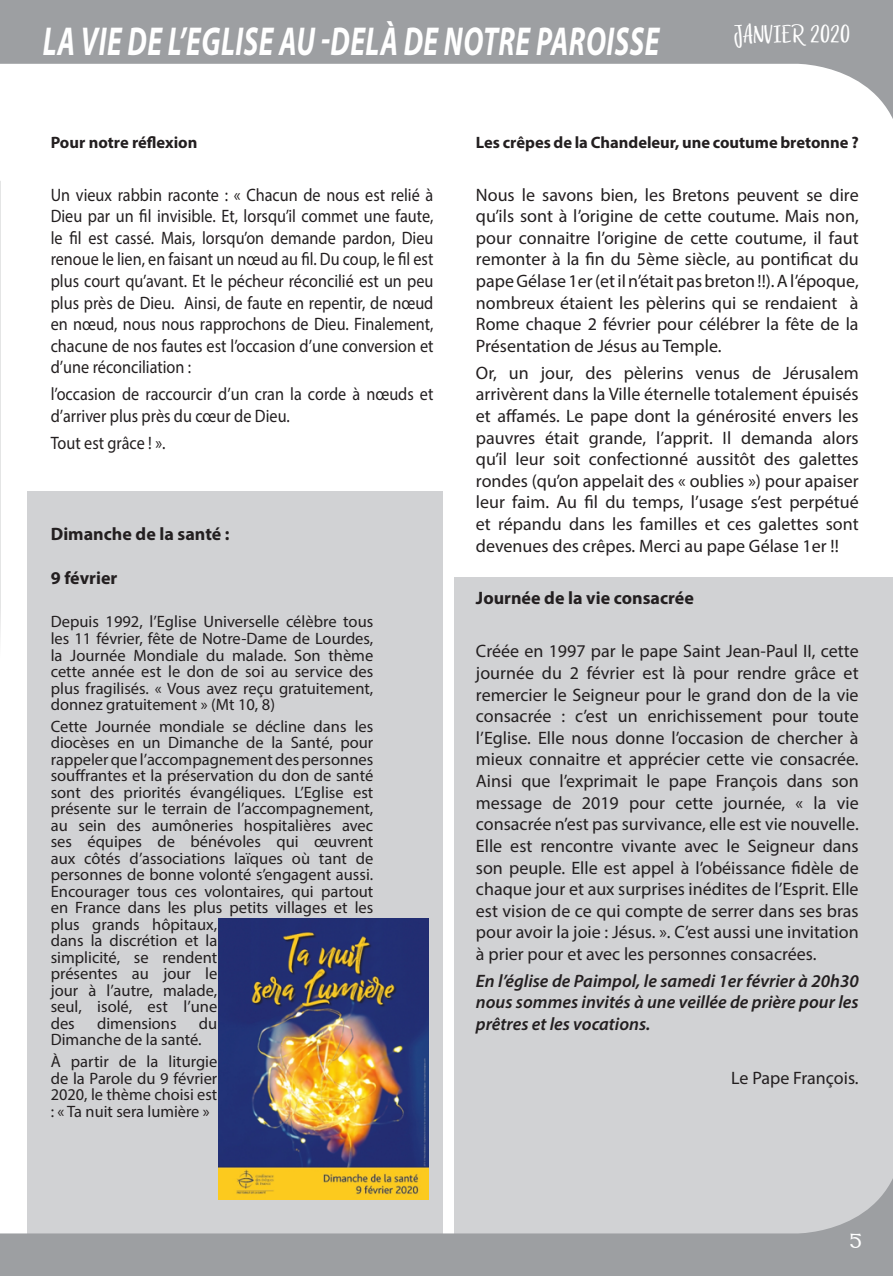
<style>
.page{position:relative;width:893px;height:1276px;background:#fff}
.page>*{position:absolute;margin:0;border:0;box-sizing:border-box;transform-origin:0 0}
.t1{font:italic 700 40.5px "Myriad Pro";letter-spacing:.02em;color:#fff;scale:.7 1}
.t2{font:27px "Eufoniem One";color:#fff}
.t3{font:18px/21.6px "Myriad Pro";color:#231f20;text-align:justify}
.t4{font:18px/21.6px "Myriad Pro";color:#231f20;text-align:justify;scale:.9 1}
.t5{font:italic 600 18px/21.6px "Myriad Pro";color:#231f20;text-align:justify}
.t6{font:700 18px "Myriad Pro";color:#231f20}
.t7{font:18px "Celtic Hand";color:#fff}
.t8{font:16.5px/16.5px "Myriad Pro";color:#231f20;text-align:justify}
.t9{font:700 16.5px "Myriad Pro";color:#231f20}
</style>
<div class="page">
<div style="left:27px;top:492px;width:416px;height:784px;background:#d1d2d4"></div>
<div style="left:455px;top:577px;width:438px;height:699px;background:#d1d2d4"></div>
<svg style="left:0;top:1148px;width:893px;height:128px"></svg>
<svg style="left:0;top:0;width:893px;height:119px;fill:#9d9fa2"></svg>
<svg style="left:0;top:181px;width:1px;height:457px"></svg>
<img style="left:218px;top:919px;width:211px;height:280px">
<h1 class="t1" style="left:43px;top:15px;width:883px">LA VIE DE L’EGLISE AU -DELÀ DE NOTRE PAROISSE</h1>
<h2 class="t2" style="left:734px;top:20px;width:118px">JANVIER 2020</h2>
<p class="t9" style="left:51px;top:132px;width:148px">Pour notre réflexion</p>
<p class="t4" style="left:51px;top:183px;width:427px">Un vieux rabbin raconte : « Chacun de nous est relié à Dieu par un fil invisible. Et, lorsqu’il commet une faute, le fil est cassé. Mais, lorsqu’on demande pardon, Dieu renoue le lien, en faisant un nœud au fil. Du coup, le fil est plus court qu’avant. Et le pécheur réconcilié est un peu plus près de Dieu. Ainsi, de faute en repentir, de nœud en nœud, nous nous rapprochons de Dieu. Finalement, chacune de nos fautes est l’occasion d’une conversion et d’une réconciliation :</p>
<p class="t4" style="left:51px;top:383px;width:427px">l’occasion de raccourcir d’un cran la corde à nœuds et d’arriver plus près du cœur de Dieu.</p>
<p class="t4" style="left:51px;top:432px;width:129px">Tout est grâce ! ».</p>
<p class="t6" style="left:51px;top:522px;width:180px">Dimanche de la santé :</p>
<p class="t6" style="left:51px;top:566px;width:68px">9 février</p>
<p class="t8" style="left:51px;top:613px;width:324px">Depuis 1992, l’Eglise Universelle célèbre tous les 11 février, fête de Notre-Dame de Lourdes, la Journée Mondiale du malade. Son thème cette année est le don de soi au service des plus fragilisés. « Vous avez reçu gratuitement, donnez gratuitement » (Mt 10, 8)</p>
<p class="t8" style="left:51px;top:718px;width:324px;text-align:left">Cette Journée mondiale se décline dans les diocèses en un Dimanche de la Santé, pour rappeler que l’accompagnement des personnes souffrantes et la préservation du don de santé sont des priorités évangéliques. L’Eglise est présente sur le terrain de l’accompagnement, au sein des aumôneries hospitalières avec ses équipes de bénévoles qui œuvrent aux côtés d’associations laïques où tant de personnes de bonne volonté s’engagent aussi.<br>Encourager tous ces volontaires, qui partout en France dans les plus petits villages et les plus grands hôpitaux,<br>dans la discrétion et la<br>simplicité, se rendent<br>présentes au jour le<br>jour à l’autre, malade,<br>seul, isolé, est l’une<br>des</p>
<p class="t8" style="left:51px;top:1015px;width:168px;text-indent:148px">du<br>Dimanche de la santé.</p>
<p class="t8" style="left:51px;top:1053px;width:168px">À partir de la liturgie de la Parole du 9 février 2020, le thème choisi est : « Ta nuit sera lumière »</p>
<p class="t8" style="left:97px;top:1015px;width:81px">dimensions</p>
<p class="t9" style="left:476px;top:132px;width:384px">Les crêpes de la Chandeleur, une coutume bretonne ?</p>
<p class="t3" style="left:476px;top:183px;width:384px">Nous le savons bien, les Bretons peuvent se dire qu’ils sont à l’origine de cette coutume. Mais non, pour connaitre l’origine de cette coutume, il faut remonter à la fin du 5ème siècle, au pontificat du pape Gélase 1er (et il n’était pas breton !!). A l’époque, nombreux étaient les pèlerins qui se rendaient à Rome chaque 2 février pour célébrer la fête de la Présentation de Jésus au Temple.</p>
<p class="t3" style="left:476px;top:361px;width:384px">Or, un jour, des pèlerins venus de Jérusalem arrivèrent dans la Ville éternelle totalement épuisés et affamés. Le pape dont la générosité envers les pauvres était grande, l’apprit. Il demanda alors qu’il leur soit confectionné aussitôt des galettes rondes (qu’on appelait des « oublies ») pour apaiser leur faim. Au fil du temps, l’usage s’est perpétué et répandu dans les familles et ces galettes sont devenues des crêpes. Merci au pape Gélase 1er !!</p>
<p class="t6" style="left:476px;top:586px;width:219px">Journée de la vie consacrée</p>
<p class="t3" style="left:476px;top:640px;width:384px">Créée en 1997 par le pape Saint Jean-Paul II, cette journée du 2 février est là pour rendre grâce et remercier le Seigneur pour le grand don de la vie consacrée : c’est un enrichissement pour toute l’Eglise. Elle nous donne l’occasion de chercher à mieux connaitre et apprécier cette vie consacrée.<br>Ainsi que l’exprimait le pape François dans son message de 2019 pour cette journée, « la vie consacrée n’est pas survivance, elle est vie nouvelle.<br>Elle est rencontre vivante avec le Seigneur dans son peuple. Elle est appel à l’obéissance fidèle de chaque jour et aux surprises inédites de l’Esprit. Elle est vision de ce qui compte de serrer dans ses bras pour avoir la joie : Jésus. ». C’est aussi une invitation à prier pour et avec les personnes consacrées.</p>
<p class="t5" style="left:476px;top:969px;width:384px">En l’église de Paimpol, le samedi 1er février à 20h30 nous sommes invités à une veillée de prière pour les prêtres et les vocations.</p>
<p class="t3" style="left:731px;top:1066px;width:129px">Le Pape François.</p>
<p class="t7" style="left:850px;top:1233px;width:13px">5</p>
</div>
